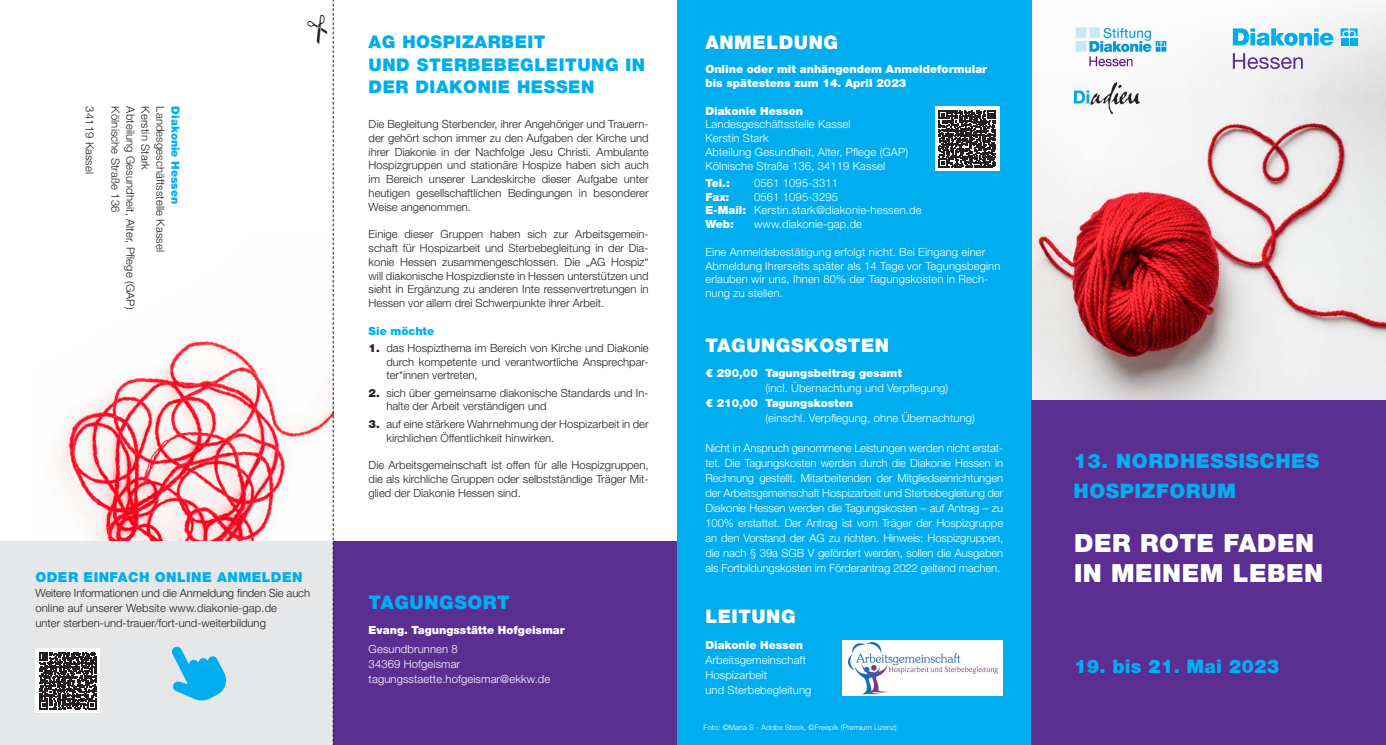
<style>
.page{position:relative;width:1386px;height:745px;background:#fff}
.page>*{position:absolute;margin:0;border:0;box-sizing:border-box;transform-origin:0 0}
.t1{font:900 25px/30px "Helvetica Neue LT Pro";letter-spacing:.02em;color:#fff}
.t2{font:900 20px/29.9px "Helvetica Neue LT Pro";letter-spacing:.03em;color:#00aeef}
.t3{font:900 18.75px "Helvetica Neue LT Pro";letter-spacing:.03em;color:#fff}
.t4{font:900 18.75px "Helvetica Neue LT Pro";letter-spacing:.01em;color:#00aeef}
.t5{font:900 18.75px "Helvetica Neue LT Pro";letter-spacing:.03em;color:#00aeef}
.t6{font:900 17.5px/22.5px "Helvetica Neue LT Pro";letter-spacing:.03em;color:#00aeef}
.t7{font:900 13.75px "Helvetica Neue LT Pro";letter-spacing:.03em;color:#00aeef}
.t8{font:300 11.25px/13.8px "Helvetica Neue LT Pro";color:#231f20;text-align:justify}
.t9{font:300 11.25px/15px "Helvetica Neue LT Pro";letter-spacing:.01em;color:#fff}
.t10{font:900 11.25px/13.8px "Helvetica Neue LT Pro";color:#fff}
.t11{font:900 11.25px "Helvetica Neue LT Pro";color:#00aeef}
.t12{font:300 7.5px "Helvetica Neue LT Pro";letter-spacing:.01em;color:#fff}
.s1{font-weight:900}
</style>
<div class="page">
<img style="left:57px;top:233px;width:276px;height:308px">
<img style="left:1031px;top:97px;width:354px;height:303px">
<div style="left:1031px;top:0;width:354px;height:97px;background:linear-gradient(to right,#fff,#ebecec)"></div>
<div style="left:0;top:541px;width:333px;height:203px;background:#e6e7e9"></div>
<div style="left:333px;top:541px;width:344px;height:203px;background:#5b2e91"></div>
<div style="left:677px;top:0;width:354px;height:744px;background:#00aeef"></div>
<div style="left:1031px;top:400px;width:354px;height:344px;background:#5b2e91"></div>
<svg style="left:1232px;top:28px;width:101px;height:18px"></svg>
<svg style="left:1340px;top:28px;width:17px;height:8px"></svg>
<div style="left:1340px;top:38px;width:8px;height:7px;background:#00aeef"></div>
<div style="left:1349px;top:38px;width:8px;height:7px;background:#00aeef"></div>
<svg style="left:1232px;top:53px;width:70px;height:16px"></svg>
<svg style="left:333px;top:0;width:1px;height:744px"></svg>
<div style="left:935px;top:106px;width:64px;height:65px;background:#fff"></div>
<svg style="left:938px;top:110px;width:58px;height:57px"></svg>
<div style="left:35px;top:648px;width:65px;height:64px;background:#fff"></div>
<svg style="left:39px;top:652px;width:57px;height:57px"></svg>
<svg style="left:172px;top:646px;width:54px;height:54px"></svg>
<img style="left:1074px;top:25px;width:93px;height:49px">
<img style="left:1074px;top:83px;width:65px;height:30px">
<div style="left:842px;top:640px;width:161px;height:55px;background:#fff"></div>
<img style="left:848px;top:642px;width:149px;height:51px">
<p class="t8" style="left:97px;top:106px;width:69px;rotate:90deg">34119 Kassel</p>
<p class="t8" style="left:123px;top:106px;width:107px;rotate:90deg">Kölnische Straße 136</p>
<p class="t8" style="left:138px;top:106px;width:204px;rotate:90deg">Abteilung Gesundheit, Alter, Pflege (GAP)</p>
<p class="t8" style="left:153px;top:106px;width:65px;rotate:90deg">Kerstin Stark</p>
<p class="t8" style="left:168px;top:106px;width:147px;rotate:90deg">Landesgeschäftsstelle Kassel</p>
<p class="t11" style="left:182px;top:106px;width:99px;rotate:90deg">Diakonie Hessen</p>
<p class="t7" style="left:35px;top:569px;width:269px">ODER EINFACH ONLINE ANMELDEN</p>
<p class="t8" style="left:35px;top:585px;width:276px;line-height:15px;text-align:left">Weitere Informationen und die Anmeldung finden Sie auch online auf unserer Website www.diakonie-gap.de<br>unter sterben-und-trauer/fort-und-weiterbildung</p>
<h3 class="t6" style="left:369px;top:30px;width:278px">AG HOSPIZARBEIT<br>UND STERBEBEGLEITUNG IN<br>DER DIAKONIE HESSEN</h3>
<p class="t8" style="left:369px;top:117px;width:281px">Die Begleitung Sterbender, ihrer Angehöriger und Trauern&shy;der gehört schon immer zu den Aufgaben der Kirche und ihrer Diakonie in der Nachfolge Jesu Christi. Ambulante Hospizgruppen und stationäre Hospize haben sich auch im Bereich unserer Landeskirche dieser Aufgabe unter heutigen gesellschaftlichen Bedingungen in besonderer Weise angenommen.</p>
<p class="t8" style="left:369px;top:227px;width:281px">Einige dieser Gruppen haben sich zur Arbeitsgemein&shy;schaft für Hospizarbeit und Sterbebegleitung in der Dia&shy;konie Hessen zusammengeschlossen. Die „AG Hospiz“ will diakonische Hospizdienste in Hessen unterstützen und sieht in Ergänzung zu anderen Inte ressenvertretungen in Hessen vor allem drei Schwerpunkte ihrer Arbeit.</p>
<p class="t11" style="left:369px;top:323px;width:67px">Sie möchte</p>
<p class="t8" style="left:386px;top:340px;width:264px;text-indent:-18px"><span class="s1">1.</span> das Hospizthema im Bereich von Kirche und Diakonie durch kompetente und verantwortliche Ansprechpar&shy;ter*innen vertreten,</p>
<p class="t8" style="left:386px;top:385px;width:264px;text-indent:-18px"><span class="s1">2.</span> sich über gemeinsame diakonische Standards und In&shy;halte der Arbeit verständigen und</p>
<p class="t8" style="left:386px;top:416px;width:264px;text-indent:-18px"><span class="s1">3.</span> auf eine stärkere Wahrnehmung der Hospizarbeit in der kirchlichen Öffentlichkeit hinwirken.</p>
<p class="t8" style="left:369px;top:457px;width:281px">Die Arbeitsgemeinschaft ist offen für alle Hospizgruppen, die als kirchliche Gruppen oder selbstständige Träger Mit&shy;glied der Diakonie Hessen sind.</p>
<h3 class="t5" style="left:369px;top:590px;width:142px">TAGUNGSORT</h3>
<p class="t10" style="left:369px;top:623px;width:198px">Evang. Tagungsstätte Hofgeismar</p>
<p class="t9" style="left:369px;top:641px;width:183px">Gesundbrunnen 8<br>34369 Hofgeismar tagungsstaette.hofgeismar@ekkw.de</p>
<h3 class="t3" style="left:705px;top:31px;width:134px">ANMELDUNG</h3>
<p class="t10" style="left:705px;top:62px;width:283px">Online oder mit anhängendem Anmeldeformular bis spätestens zum 14. April 2023</p>
<p class="t10" style="left:705px;top:104px;width:99px">Diakonie Hessen</p>
<p class="t9" style="left:705px;top:117px;width:204px;line-height:13.8px">Landesgeschäftsstelle Kassel<br>Kerstin Stark<br>Abteilung Gesundheit, Alter, Pflege (GAP)<br>Kölnische Straße 136, 34119 Kassel</p>
<p class="t10" style="left:705px;top:176px;width:26px">Tel.:</p>
<p class="t9" style="left:754px;top:175px;width:85px">0561 1095-3311</p>
<p class="t10" style="left:705px;top:190px;width:25px">Fax:</p>
<p class="t9" style="left:705px;top:189px;width:218px;line-height:13.8px;text-indent:49px">0561 1095-3295<br><span class="s1">E-Mail:</span> Kerstin.stark@diakonie-hessen.de<br><span class="s1">Web:</span></p>
<p class="t9" style="left:754px;top:216px;width:109px">www.diakonie-gap.de</p>
<p class="t9" style="left:705px;top:244px;width:296px;line-height:13.8px">Eine Anmeldebestätigung erfolgt nicht. Bei Eingang einer Abmeldung Ihrerseits später als 14 Tage vor Tagungsbeginn erlauben wir uns, Ihnen 80% der Tagungskosten in Rech&shy;nung zu stellen.</p>
<h3 class="t3" style="left:705px;top:333px;width:185px">TAGUNGSKOSTEN</h3>
<p class="t10" style="left:705px;top:366px;width:198px">€ 290,00 Tagungsbeitrag gesamt</p>
<p class="t9" style="left:765px;top:380px;width:184px">(incl. Übernachtung und Verpflegung)</p>
<p class="t10" style="left:705px;top:396px;width:149px">€ 210,00 Tagungskosten</p>
<p class="t9" style="left:765px;top:410px;width:211px">(einschl. Verpflegung, ohne Übernachtung)</p>
<p class="t9" style="left:705px;top:440px;width:299px;text-align:justify">Nicht in Anspruch genommene Leistungen werden nicht erstat&shy;tet. Die Tagungskosten werden durch die Diakonie Hessen in Rechnung gestellt. Mitarbeitenden der Mitgliedseinrichtungen der Arbeitsgemeinschaft Hospizarbeit und Sterbebegleitung der Diakonie Hessen werden die Tagungskosten – auf Antrag – zu 100% erstattet. Der Antrag ist vom Träger der Hospizgruppe an den Vorstand der AG zu richten. Hinweis: Hospizgruppen, die nach § 39a SGB V gefördert werden, sollen die Ausgaben als Fortbildungskosten im Förderantrag 2022 geltend machen.</p>
<h3 class="t3" style="left:705px;top:605px;width:92px">LEITUNG</h3>
<p class="t10" style="left:705px;top:637px;width:99px">Diakonie Hessen</p>
<p class="t9" style="left:705px;top:652px;width:108px">Arbeitsgemeinschaft<br>Hospizarbeit<br>und Sterbebegleitung</p>
<p class="t12" style="left:703px;top:722px;width:195px">Foto: ©Maria S - Adobe Stock, ©Freepik (Premium Lizenz)</p>
<h2 class="t2" style="left:1073px;top:446px;width:247px">13. NORDHESSISCHES<br>HOSPIZFORUM</h2>
<h1 class="t1" style="left:1074px;top:527px;width:251px">DER ROTE FADEN<br>IN MEINEM LEBEN</h1>
<h3 class="t4" style="left:1074px;top:655px;width:207px">19. bis 21. Mai 2023</h3>
</div>
